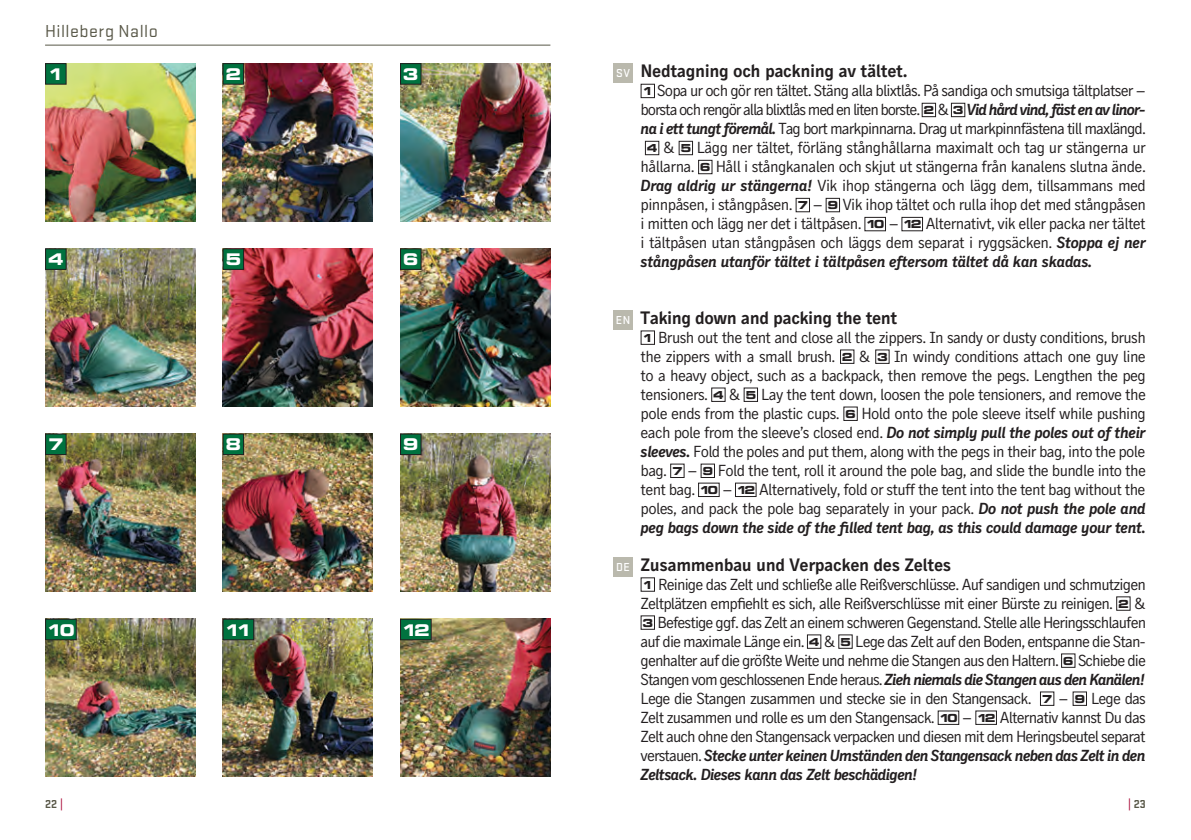
<style>
.page{position:relative;width:1191px;height:840px;background:#fff}
.page>*{position:absolute;margin:0;border:0;box-sizing:border-box;transform-origin:0 0}
.t1{font:18px "Skopex Gothic Bld";letter-spacing:-.025em;color:#231f20}
.t2{font:18px "Stratum 1";letter-spacing:.025em;color:#585747}
.t3{font:16px/19px "Skopex Gothic";letter-spacing:-.04em;color:#231f20;text-align:justify}
.t4{font:16px/19px "Skopex Gothic Bld Ita";letter-spacing:-.055em;color:#231f20}
.t5{font:16px "Skopex Gothic Bld Ita";letter-spacing:-.035em;color:#231f20}
.t6{font:700 expanded 16px "Square 721 BT";color:#fff}
.t7{font:700 12px "Stratum No 1";color:#585747}
.t8{font:500 12px "Stratum 1";color:#fff}
.s1{font-family:"Square 721 BT";font-weight:700;font-stretch:expanded;font-size:11px}
.s2{font-family:"Skopex Gothic Bld Ita"}
.s3{font-family:"Skopex Gothic"}
.s4{color:#a70432}
</style>
<div class="page">
<hr style="left:45px;top:45px;width:505px;height:1px;background:#585747">
<div style="left:613px;top:63px;width:19px;height:19px;background:#bab9ad"></div>
<div style="left:613px;top:310px;width:19px;height:19px;background:#bab9ad"></div>
<div style="left:613px;top:556px;width:19px;height:19px;background:#bab9ad"></div>
<img style="left:45px;top:63px;width:150px;height:158px">
<img style="left:45px;top:248px;width:150px;height:158px">
<img style="left:400px;top:63px;width:150px;height:158px">
<img style="left:222px;top:248px;width:151px;height:158px">
<img style="left:400px;top:248px;width:150px;height:158px">
<img style="left:45px;top:433px;width:150px;height:158px">
<img style="left:222px;top:433px;width:151px;height:158px">
<img style="left:400px;top:433px;width:150px;height:158px">
<img style="left:45px;top:618px;width:150px;height:158px">
<img style="left:222px;top:618px;width:151px;height:158px">
<img style="left:222px;top:63px;width:151px;height:158px">
<div style="left:46px;top:64px;width:20px;height:20px;background:#00723f"></div>
<div style="left:45px;top:63px;width:22px;height:22px;border:1px solid #231f20"></div>
<div style="left:223px;top:64px;width:21px;height:20px;background:#00723f"></div>
<div style="left:222px;top:63px;width:22px;height:22px;border:1px solid #231f20"></div>
<div style="left:400px;top:64px;width:21px;height:20px;background:#00723f"></div>
<div style="left:400px;top:63px;width:21px;height:22px;border:1px solid #231f20"></div>
<div style="left:46px;top:249px;width:20px;height:20px;background:#00723f"></div>
<div style="left:45px;top:248px;width:22px;height:22px;border:1px solid #231f20"></div>
<div style="left:400px;top:249px;width:21px;height:20px;background:#00723f"></div>
<div style="left:400px;top:248px;width:21px;height:22px;border:1px solid #231f20"></div>
<div style="left:46px;top:434px;width:20px;height:20px;background:#00723f"></div>
<div style="left:45px;top:433px;width:22px;height:22px;border:1px solid #231f20"></div>
<div style="left:223px;top:434px;width:21px;height:20px;background:#00723f"></div>
<div style="left:222px;top:433px;width:22px;height:22px;border:1px solid #231f20"></div>
<div style="left:46px;top:619px;width:30px;height:20px;background:#00723f"></div>
<div style="left:45px;top:618px;width:32px;height:22px;border:1px solid #231f20"></div>
<div style="left:223px;top:619px;width:31px;height:20px;background:#00723f"></div>
<div style="left:222px;top:618px;width:32px;height:22px;border:1px solid #231f20"></div>
<img style="left:400px;top:618px;width:150px;height:158px">
<div style="left:400px;top:434px;width:21px;height:20px;background:#00723f"></div>
<div style="left:400px;top:433px;width:21px;height:22px;border:1px solid #231f20"></div>
<div style="left:400px;top:619px;width:31px;height:20px;background:#00723f"></div>
<div style="left:400px;top:618px;width:32px;height:22px;border:1px solid #231f20"></div>
<div style="left:223px;top:249px;width:21px;height:20px;background:#00723f"></div>
<div style="left:222px;top:248px;width:22px;height:22px;border:1px solid #231f20"></div>
<div style="left:807px;top:634px;width:14px;height:14px;border:1px solid #231f20"></div>
<div style="left:640px;top:84px;width:15px;height:14px;border:1px solid #231f20"></div>
<div style="left:921px;top:103px;width:15px;height:14px;border:1px solid #231f20"></div>
<div style="left:951px;top:103px;width:14px;height:14px;border:1px solid #231f20"></div>
<div style="left:645px;top:141px;width:14px;height:14px;border:1px solid #231f20"></div>
<div style="left:678px;top:141px;width:15px;height:14px;border:1px solid #231f20"></div>
<div style="left:698px;top:160px;width:14px;height:14px;border:1px solid #231f20"></div>
<div style="left:795px;top:198px;width:15px;height:14px;border:1px solid #231f20"></div>
<div style="left:825px;top:198px;width:15px;height:14px;border:1px solid #231f20"></div>
<div style="left:864px;top:217px;width:22px;height:14px;border:1px solid #231f20"></div>
<div style="left:901px;top:217px;width:22px;height:14px;border:1px solid #231f20"></div>
<div style="left:670px;top:463px;width:14px;height:14px;border:1px solid #231f20"></div>
<p class="t2" style="left:45px;top:21px;width:114px">Hilleberg Nallo</p>
<p class="t6" style="left:48px;top:65px;width:17px">1</p>
<p class="t6" style="left:225px;top:65px;width:17px">2</p>
<p class="t6" style="left:403px;top:65px;width:17px">3</p>
<p class="t6" style="left:48px;top:250px;width:17px">4</p>
<p class="t6" style="left:403px;top:250px;width:17px">6</p>
<p class="t6" style="left:225px;top:250px;width:17px">5</p>
<p class="t6" style="left:48px;top:435px;width:17px">7</p>
<p class="t6" style="left:225px;top:435px;width:17px">8</p>
<p class="t6" style="left:47px;top:620px;width:30px">10</p>
<p class="t6" style="left:225px;top:620px;width:29px">11</p>
<p class="t6" style="left:403px;top:435px;width:17px">9</p>
<p class="t6" style="left:402px;top:620px;width:30px">12</p>
<p class="t8" style="left:616px;top:67px;width:15px">SV</p>
<p class="t1" style="left:640px;top:60px;width:268px">Nedtagning och packning av tältet.</p>
<p class="t3" style="left:640px;top:81px;width:507px;text-align:center"><span class="s1">1</span> Sopa ur och gör ren tältet. Stäng alla blixtlås. På sandiga och smutsiga tältplatser – borsta och rengör alla blixtlås med en liten borste. <span class="s1">2</span> &amp; <span class="s1">3</span> <span class="s2">Vid hård vind, fäst en av linor&shy;na i ett tungt föremål.</span> Tag bort markpinnarna. Drag ut markpinnfästena till maxlängd.<br><span class="s1">4</span> &amp; <span class="s1">5</span> Lägg ner tältet, förläng stånghållarna maximalt och tag ur stängerna ur hållarna. <span class="s1">6</span> Håll i stångkanalen och skjut ut stängerna från kanalens slutna ände.<br><span class="s2">Drag aldrig ur stängerna!</span> Vik ihop stängerna och lägg dem, tillsammans med pinnpåsen, i stångpåsen. <span class="s1">7</span> – <span class="s1">9</span> Vik ihop tältet och rulla ihop det med stångpåsen i mitten och lägg ner det i tältpåsen. <span class="s1">10</span> – <span class="s1">12</span> Alternativt, vik eller packa ner tältet i tältpåsen utan stångpåsen och läggs dem separat i ryggsäcken. <span class="s2">Stoppa ej ner</span></p>
<p class="t5" style="left:640px;top:252px;width:453px">stångpåsen utanför tältet i tältpåsen eftersom tältet då kan skadas.</p>
<p class="t8" style="left:616px;top:313px;width:16px">EN</p>
<p class="t8" style="left:616px;top:560px;width:15px">DE</p>
<p class="t1" style="left:640px;top:306px;width:258px">Taking down and packing the tent</p>
<p class="t3" style="left:640px;top:327px;width:507px"><span class="s1">1</span> Brush out the tent and close all the zippers. In sandy or dusty conditions, brush the zippers with a small brush. <span class="s1">2</span> &amp; <span class="s1">3</span> In windy conditions attach one guy line to a heavy object, such as a backpack, then remove the pegs. Lengthen the peg tensioners. <span class="s1">4</span> &amp; <span class="s1">5</span> Lay the tent down, loosen the pole tensioners, and remove the pole ends from the plastic cups. <span class="s1">6</span> Hold onto the pole sleeve itself while pushing each pole from the sleeve’s closed end. <span class="s2">Do not simply pull the poles out of their sleeves.</span> Fold the poles and put them, along with the pegs in their bag, into the pole bag. <span class="s1">7</span> – <span class="s1">9</span> Fold the tent, roll it around the pole bag, and slide the bundle into the tent bag. <span class="s1">10</span> – <span class="s1">12</span> Alternatively, fold or stuff the tent into the tent bag without the poles, and pack the pole bag separately in your pack. <span class="s2">Do not push the pole and</span></p>
<p class="t4" style="left:640px;top:517px;width:507px">peg bags down the side of the filled tent bag, as this could damage your tent.</p>
<p class="t1" style="left:640px;top:553px;width:312px">Zusammenbau und Verpacken des Zeltes</p>
<p class="t3" style="left:640px;top:574px;width:507px"><span class="s1">1</span> Reinige das Zelt und schließe alle Reißverschlüsse. Auf sandigen und schmutzigen Zeltplätzen empfiehlt es sich, alle Reißverschlüsse mit einer Bürste zu reinigen. <span class="s1">2</span> &amp; <span class="s1">3</span> Befestige ggf. das Zelt an einem schweren Gegenstand. Stelle alle Heringsschlaufen auf die maximale Länge ein. <span class="s1">4</span> &amp; <span class="s1">5</span> Lege das Zelt auf den Boden, entspanne die Stan&shy;genhalter auf die größte Weite und nehme die Stangen aus den Haltern. <span class="s1">6</span> Schiebe die</p>
<p class="t4" style="left:640px;top:669px;width:506px"><span class="s3">Stangen vom geschlossenen Ende heraus.</span> Zieh niemals die Stangen aus den Kanälen!</p>
<p class="t3" style="left:640px;top:688px;width:507px">Lege die Stangen zusammen und stecke sie in den Stangensack. <span class="s1">7</span> – <span class="s1">9</span> Lege das Zelt zusammen und rolle es um den Stangensack. <span class="s1">10</span> – <span class="s1">12</span> Alternativ kannst Du das Zelt auch ohne den Stangensack verpacken und diesen mit dem Heringsbeutel separat</p>
<p class="t4" style="left:640px;top:745px;width:506px"><span class="s3">verstauen.</span> Stecke unter keinen Umständen den Stangensack neben das Zelt in den<br>Zeltsack. Dieses kann das Zelt beschädigen!</p>
<p class="t7" style="left:45px;top:796px;width:19px">22 <span class="s4">|</span></p>
<p class="t7" style="left:1128px;top:796px;width:19px"><span class="s4">|</span> 23</p>
</div>
